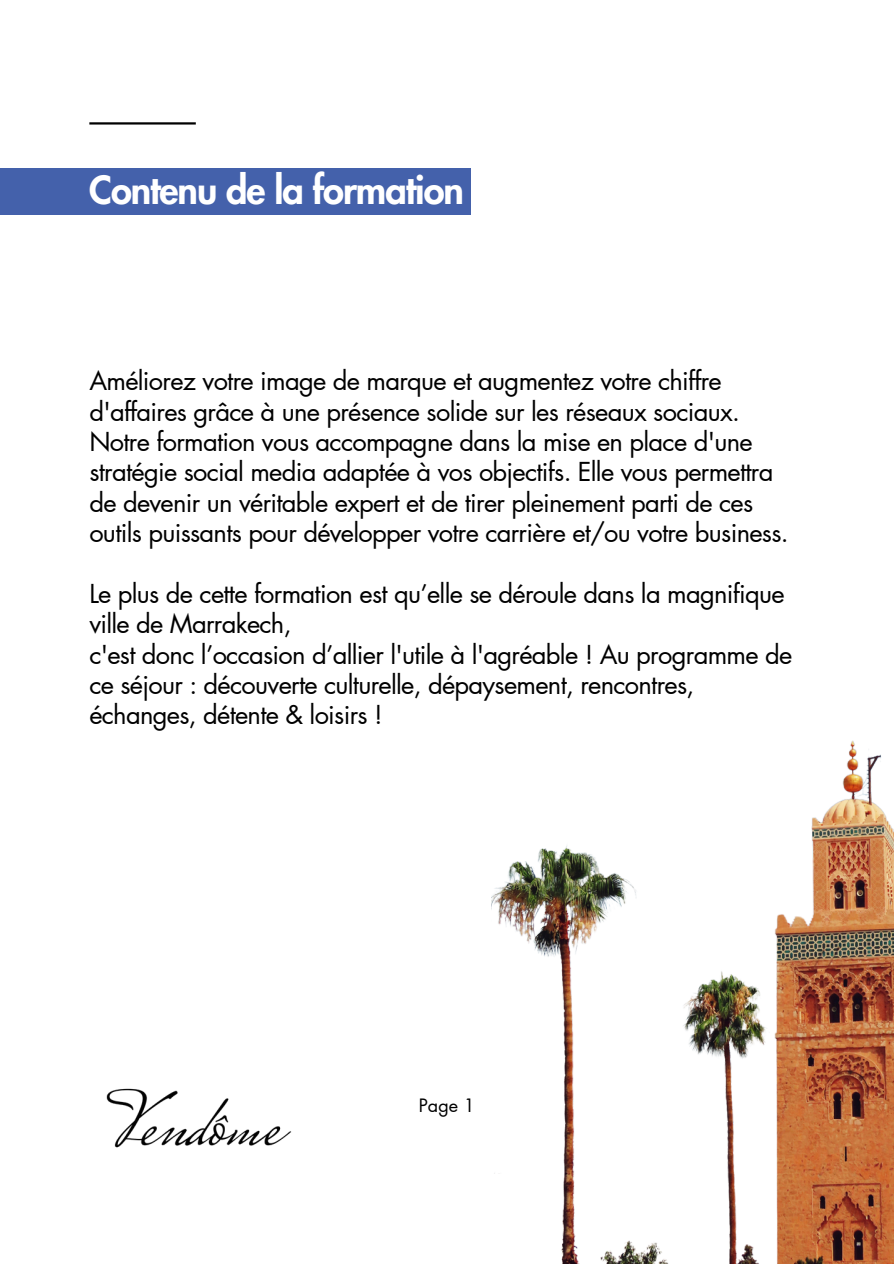
<style>
.page{position:relative;width:894px;height:1264px;background:#fff}
.page>*{position:absolute;margin:0;border:0;box-sizing:border-box;transform-origin:0 0}
.t1{font:800 37.95px "Futura LT Pro";letter-spacing:-.03em;color:#fff}
.t2{font:25.5px/30.3px "Futura LT Pro";letter-spacing:-.03em;color:#000}
.t3{font:18px "Futura LT Pro";color:#000}
</style>
<div class="page">
<img style="left:106px;top:1088px;width:186px;height:60px">
<hr style="left:89px;top:122px;width:107px;height:2px;background:#000">
<img style="left:491px;top:740px;width:402px;height:523px">
<div style="left:0;top:168px;width:471px;height:47px;background:#4461ab"></div>
<div style="left:394px;top:1174px;width:152px;height:89px;background:#fff"></div>
<h2 class="t1" style="left:89px;top:173px;width:376px">Contenu de la formation</h2>
<p class="t2" style="left:89px;top:366px;width:700px">Améliorez votre image de marque et augmentez votre chiffre d'affaires grâce à une présence solide sur les réseaux sociaux.<br>Notre formation vous accompagne dans la mise en place d'une stratégie social media adaptée à vos objectifs. Elle vous permettra de devenir un véritable expert et de tirer pleinement parti de ces outils puissants pour développer votre carrière et/ou votre business.</p>
<h1 class="t2" style="left:89px;top:579px;width:704px">Le plus de cette formation est qu’elle se déroule dans la magnifique ville de Marrakech,<br>c'est donc l’occasion d’allier l'utile à l'agréable ! Au programme de ce séjour : découverte culturelle, dépaysement, rencontres, échanges, détente &amp; loisirs !</h1>
<h2 class="t3" style="left:419px;top:1096px;width:57px">Page 1</h2>
</div>
